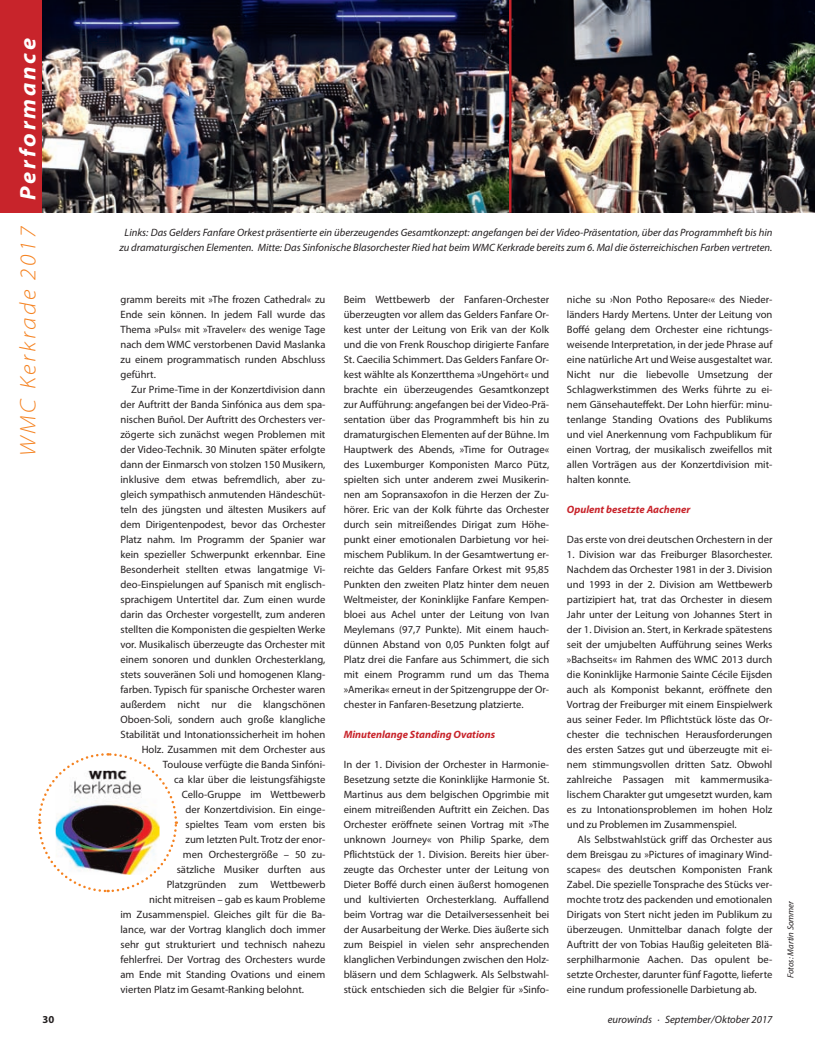
<style>
.page{position:relative;width:815px;height:1053px;background:#fff}
.page>*{position:absolute;margin:0;border:0;box-sizing:border-box;transform-origin:0 0}
.EW_Kolumne_light{font:italic 300 semi-expanded 22.5px "Myriad Pro";letter-spacing:.12em;color:#f58220}
.EW_Kolumne_Bold{font:italic 700 semi-expanded 22.5px "Myriad Pro";letter-spacing:.12em;color:#fff}
.EW_Fließtext_Myriad{font:10.62px/15px "Myriad Pro";color:#231f20;text-align:justify}
.EW_Bildunterschrift{font:italic 10.62px/15px "Myriad Pro";color:#231f20;text-align:center}
.EW_Zwischentitel_rot{font:italic 700 10.62px "Myriad Pro";color:#c8242b}
.EW_Fließtext_Myriad-2{font:italic 10.62px "Myriad Pro";color:#231f20}
.EW_Fließtext_Myriad-3{font:700 10.62px "Myriad Pro";color:#231f20}
.EW_Copyright{font:italic 8.75px "Myriad Pro";color:#231f20}
</style>
<div class="page">
<div style="left:0;top:0;width:43px;height:213px;background:#c8242b"></div>
<img style="left:43px;top:0;width:466px;height:213px">
<img style="left:511px;top:0;width:304px;height:213px">
<hr style="left:509px;top:0;width:2px;height:213px;background:#c8242b">
<img style="left:38px;top:753px;width:140px;height:140px">
<p class="EW_Kolumne_Bold" style="left:13px;top:200px;width:163px;rotate:-90deg">Performance</p>
<p class="EW_Kolumne_light" style="left:14px;top:456px;width:231px;rotate:-90deg">WMC Kerkrade 2017</p>
<p class="EW_Fließtext_Myriad-3" style="left:43px;top:1012px;width:13px">30</p>
<p class="EW_Bildunterschrift" style="left:119px;top:225px;width:655px">Links: Das Gelders Fanfare Orkest präsentierte ein überzeugendes Gesamtkonzept: angefangen bei der Video-Präsentation, über das Programmheft bis hin zu dramaturgischen Elementen. Mitte: Das Sinfonische Blasorchester Ried hat beim WMC Kerkrade bereits zum 6. Mal die österreichischen Farben vertreten.</p>
<p class="EW_Fließtext_Myriad" style="left:120px;top:291px;width:207px">gramm bereits mit »The frozen Cathedral« zu Ende sein können. In jedem Fall wurde das Thema »Puls« mit »Traveler« des wenige Tage nach dem WMC verstorbenen David Maslanka zu einem programmatisch runden Abschluss geführt.</p>
<p class="EW_Fließtext_Myriad" style="left:131px;top:381px;width:196px">Zur Prime-Time in der Konzertdivision dann</p>
<p class="EW_Fließtext_Myriad" style="left:120px;top:396px;width:206px">der Auftritt der Banda Sinfónica aus dem spa-</p>
<p class="EW_Fließtext_Myriad" style="left:120px;top:411px;width:206px">nischen Buñol. Der Auftritt des Orchesters ver-</p>
<p class="EW_Fließtext_Myriad" style="left:120px;top:426px;width:207px">zögerte sich zunächst wegen Problemen mit</p>
<p class="EW_Fließtext_Myriad" style="left:120px;top:441px;width:206px">der Video-Technik. 30 Minuten später erfolgte</p>
<p class="EW_Fließtext_Myriad" style="left:120px;top:456px;width:206px">dann der Einmarsch von stolzen 150 Musikern,</p>
<p class="EW_Fließtext_Myriad" style="left:120px;top:471px;width:206px">inklusive dem etwas befremdlich, aber zu-</p>
<p class="EW_Fließtext_Myriad" style="left:120px;top:486px;width:206px">gleich sympathisch anmutenden Händeschüt-</p>
<p class="EW_Fließtext_Myriad" style="left:120px;top:501px;width:206px">teln des jüngsten und ältesten Musikers auf</p>
<p class="EW_Fließtext_Myriad" style="left:120px;top:516px;width:207px">dem Dirigentenpodest, bevor das Orchester</p>
<p class="EW_Fließtext_Myriad" style="left:120px;top:531px;width:207px">Platz nahm. Im Programm der Spanier war</p>
<p class="EW_Fließtext_Myriad" style="left:120px;top:546px;width:207px">kein spezieller Schwerpunkt erkennbar. Eine</p>
<p class="EW_Fließtext_Myriad" style="left:120px;top:561px;width:206px">Besonderheit stellten etwas langatmige Vi-</p>
<p class="EW_Fließtext_Myriad" style="left:120px;top:576px;width:207px">deo-Einspielungen auf Spanisch mit englisch-</p>
<p class="EW_Fließtext_Myriad" style="left:120px;top:591px;width:207px">sprachigem Untertitel dar. Zum einen wurde</p>
<p class="EW_Fließtext_Myriad" style="left:120px;top:606px;width:206px">darin das Orchester vorgestellt, zum anderen</p>
<p class="EW_Fließtext_Myriad" style="left:120px;top:621px;width:206px">stellten die Komponisten die gespielten Werke</p>
<p class="EW_Fließtext_Myriad" style="left:120px;top:636px;width:206px">vor. Musikalisch überzeugte das Orchester mit</p>
<p class="EW_Fließtext_Myriad" style="left:120px;top:651px;width:206px">einem sonoren und dunklen Orchesterklang,</p>
<p class="EW_Fließtext_Myriad" style="left:120px;top:666px;width:206px">stets souveränen Soli und homogenen Klang-</p>
<p class="EW_Fließtext_Myriad" style="left:120px;top:681px;width:206px">farben. Typisch für spanische Orchester waren</p>
<p class="EW_Fließtext_Myriad" style="left:120px;top:696px;width:206px">außerdem nicht nur die klangschönen</p>
<p class="EW_Fließtext_Myriad" style="left:120px;top:711px;width:206px">Oboen-Soli, sondern auch große klangliche</p>
<p class="EW_Fließtext_Myriad" style="left:120px;top:726px;width:207px">Stabilität und Intonationssicherheit im hohen</p>
<p class="EW_Fließtext_Myriad" style="left:142px;top:741px;width:185px">Holz. Zusammen mit dem Orchester aus</p>
<p class="EW_Fließtext_Myriad" style="left:163px;top:756px;width:164px">Toulouse verfügte die Banda Sinfóni-</p>
<p class="EW_Fließtext_Myriad" style="left:174px;top:771px;width:153px">ca klar über die leistungsfähigste</p>
<p class="EW_Fließtext_Myriad" style="left:182px;top:786px;width:145px">Cello-Gruppe im Wettbewerb</p>
<p class="EW_Fließtext_Myriad" style="left:185px;top:801px;width:141px">der Konzertdivision. Ein einge-</p>
<p class="EW_Fließtext_Myriad" style="left:185px;top:816px;width:142px">spieltes Team vom ersten bis</p>
<p class="EW_Fließtext_Myriad" style="left:185px;top:831px;width:141px">zum letzten Pult. Trotz der enor-</p>
<p class="EW_Fließtext_Myriad" style="left:183px;top:846px;width:144px">men Orchestergröße – 50 zu-</p>
<p class="EW_Fließtext_Myriad" style="left:177px;top:861px;width:150px">sätzliche Musiker durften aus</p>
<p class="EW_Fließtext_Myriad" style="left:167px;top:876px;width:160px">Platzgründen zum Wettbewerb</p>
<p class="EW_Fließtext_Myriad" style="left:149px;top:891px;width:178px">nicht mitreisen – gab es kaum Probleme</p>
<p class="EW_Fließtext_Myriad" style="left:120px;top:906px;width:207px">im Zusammenspiel. Gleiches gilt für die Ba-</p>
<p class="EW_Fließtext_Myriad" style="left:120px;top:921px;width:207px">lance, war der Vortrag klanglich doch immer</p>
<p class="EW_Fließtext_Myriad" style="left:120px;top:936px;width:206px">sehr gut strukturiert und technisch nahezu</p>
<p class="EW_Fließtext_Myriad" style="left:120px;top:951px;width:207px">fehlerfrei. Der Vortrag des Orchesters wurde</p>
<p class="EW_Fließtext_Myriad" style="left:120px;top:966px;width:206px">am Ende mit Standing Ovations und einem</p>
<p class="EW_Fließtext_Myriad" style="left:120px;top:981px;width:185px">vierten Platz im Gesamt-Ranking belohnt.</p>
<p class="EW_Fließtext_Myriad" style="left:344px;top:291px;width:207px">Beim Wettbewerb der Fanfaren-Orchester überzeugten vor allem das Gelders Fanfare Or&shy;kest unter der Leitung von Erik van der Kolk und die von Frenk Rouschop dirigierte Fanfare St. Caecilia Schimmert. Das Gelders Fanfare Or&shy;kest wählte als Konzertthema »Ungehört« und brachte ein überzeugendes Gesamtkonzept zur Aufführung: angefangen bei der Video-Prä&shy;sentation über das Programmheft bis hin zu dramaturgischen Elementen auf der Bühne. Im Hauptwerk des Abends, »Time for Outrage« des Luxemburger Komponisten Marco Pütz, spielten sich unter anderem zwei Musikerin&shy;nen am Sopransaxofon in die Herzen der Zu&shy;hörer. Eric van der Kolk führte das Orchester durch sein mitreißendes Dirigat zum Höhe&shy;punkt einer emotionalen Darbietung vor hei&shy;mischem Publikum. In der Gesamtwertung er&shy;reichte das Gelders Fanfare Orkest mit 95,85<br>Punkten den zweiten Platz hinter dem neuen Weltmeister, der Koninklijke Fanfare Kempen&shy;bloei aus Achel unter der Leitung von Ivan Meylemans (97,7 Punkte). Mit einem hauch&shy;dünnen Abstand von 0,05 Punkten folgt auf Platz drei die Fanfare aus Schimmert, die sich mit einem Programm rund um das Thema »Amerika« erneut in der Spitzengruppe der Or&shy;chester in Fanfaren-Besetzung platzierte.</p>
<p class="EW_Zwischentitel_rot" style="left:344px;top:727px;width:153px">Minutenlange Standing Ovations</p>
<p class="EW_Fließtext_Myriad" style="left:344px;top:756px;width:207px">In der 1. Division der Orchester in Harmonie-Besetzung setzte die Koninklijke Harmonie St.<br>Martinus aus dem belgischen Opgrimbie mit einem mitreißenden Auftritt ein Zeichen. Das Orchester eröffnete seinen Vortrag mit »The unknown Journey« von Philip Sparke, dem Pflichtstück der 1. Division. Bereits hier über&shy;zeugte das Orchester unter der Leitung von Dieter Boffé durch einen äußerst homogenen und kultivierten Orchesterklang. Auffallend beim Vortrag war die Detailversessenheit bei der Ausarbeitung der Werke. Dies äußerte sich zum Beispiel in vielen sehr ansprechenden klanglichen Verbindungen zwischen den Holz&shy;bläsern und dem Schlagwerk. Als Selbstwahl&shy;stück entschieden sich die Belgier für »Sinfo-</p>
<p class="EW_Fließtext_Myriad" style="left:567px;top:291px;width:207px">niche su ›Non Potho Reposare‹« des Nieder&shy;länders Hardy Mertens. Unter der Leitung von Boffé gelang dem Orchester eine richtungs&shy;weisende Interpretation, in der jede Phrase auf eine natürliche Art und Weise ausgestaltet war.<br>Nicht nur die liebevolle Umsetzung der Schlagwerkstimmen des Werks führte zu ei&shy;nem Gänsehauteffekt. Der Lohn hierfür: minu&shy;tenlange Standing Ovations des Publikums und viel Anerkennung vom Fachpublikum für einen Vortrag, der musikalisch zweifellos mit allen Vorträgen aus der Konzertdivision mit&shy;halten konnte.</p>
<p class="EW_Zwischentitel_rot" style="left:567px;top:502px;width:125px">Opulent besetzte Aachener</p>
<p class="EW_Fließtext_Myriad" style="left:567px;top:532px;width:207px">Das erste von drei deutschen Orchestern in der</p>
<p class="EW_Fließtext_Myriad" style="left:567px;top:547px;width:207px">1. Division war das Freiburger Blasorchester.<br>Nachdem das Orchester 1981 in der 3. Division und 1993 in der 2. Division am Wettbewerb partizipiert hat, trat das Orchester in diesem Jahr unter der Leitung von Johannes Stert in der 1. Division an. Stert, in Kerkrade spätestens seit der umjubelten Aufführung seines Werks »Bachseits« im Rahmen des WMC 2013 durch die Koninklijke Harmonie Sainte Cécile Eijsden auch als Komponist bekannt, eröffnete den Vortrag der Freiburger mit einem Einspielwerk aus seiner Feder. Im Pflichtstück löste das Or&shy;chester die technischen Herausforderungen des ersten Satzes gut und überzeugte mit ei&shy;nem stimmungsvollen dritten Satz. Obwohl zahlreiche Passagen mit kammermusika&shy;lischem Charakter gut umgesetzt wurden, kam es zu Intonationsproblemen im hohen Holz und zu Problemen im Zusammenspiel.</p>
<p class="EW_Fließtext_Myriad" style="left:567px;top:832px;width:207px;text-indent:11px">Als Selbstwahlstück griff das Orchester aus dem Breisgau zu »Pictures of imaginary Wind&shy;scapes« des deutschen Komponisten Frank Zabel. Die spezielle Tonsprache des Stücks ver&shy;mochte trotz des packenden und emotionalen Dirigats von Stert nicht jeden im Publikum zu überzeugen. Unmittelbar danach folgte der Auftritt der von Tobias Haußig geleiteten Blä&shy;serphilharmonie Aachen. Das opulent be&shy;setzte Orchester, darunter fünf Fagotte, lieferte eine rundum professionelle Darbietung ab.</p>
<p class="EW_Fließtext_Myriad-2" style="left:608px;top:1013px;width:166px">eurowinds · September/Oktober 2017</p>
<p class="EW_Copyright" style="left:785px;top:978px;width:79px;rotate:-90deg">Fotos: Martin Sommer</p>
</div>
